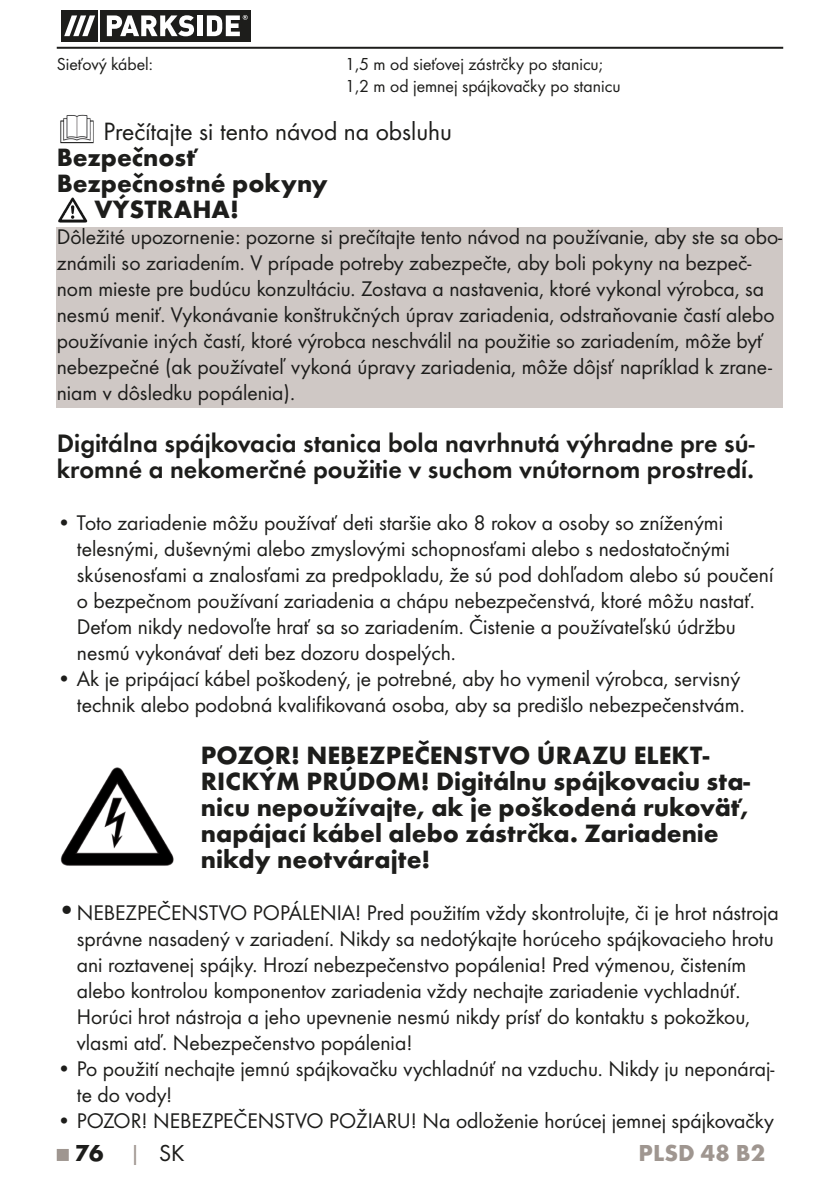
<style>
.page{position:relative;width:840px;height:1191px;background:#fff}
.page>*{position:absolute;margin:0;border:0;box-sizing:border-box;transform-origin:0 0}
.t1{font:700 26px/26px "Futura";color:#1d1d1b}
.t2{font:26px/26px "Futura Dem";color:#1d1d1b}
.t3{font:26px "Futura Boo";color:#1d1d1b}
.t4{font:700 24px "Futura";color:#9f9690}
.t5{font:700 24px "Futura";color:#1d1d1b}
.t6{font:22px/26px "Futura Boo";color:#1d1d1b}
.t7{font:18px/22px "Futura Boo";color:#1d1d1b}
.s1{font-size:30px}
.s2{font-family:"Futura Boo";font-weight:400;color:#9f9690}
.s3{font-family:"Futura Boo";font-weight:400}
</style>
<div class="page">
<hr style="left:57px;top:47px;width:725px;height:2px;background:#1d1d1b">
<svg style="left:61px;top:10px;width:190px;height:32px"></svg>
<div style="left:61px;top:10px;width:37px;height:31px;background:#1d1d1b"></div>
<div style="left:100px;top:10px;width:150px;height:31px;background:#1d1d1b"></div>
<svg style="left:64px;top:15px;width:31px;height:21px"></svg>
<svg style="left:107px;top:15px;width:87px;height:21px"></svg>
<div style="left:197px;top:15px;width:5px;height:21px;background:#fff"></div>
<svg style="left:207px;top:15px;width:40px;height:21px"></svg>
<div style="left:57px;top:1149px;width:12px;height:12px;background:#9f9690"></div>
<div style="left:57px;top:228px;width:725px;height:180px;background:#cfc8c5"></div>
<img style="left:60px;top:114px;width:34px;height:30px">
<img style="left:58px;top:197px;width:30px;height:26px">
<img style="left:60px;top:767px;width:114px;height:99px">
<p class="t7" style="left:57px;top:52px;width:98px">Sieťový kábel:</p>
<p class="t7" style="left:345px;top:52px;width:277px">1,5 m od sieťovej zástrčky po stanicu;<br>1,2 m od jemnej spájkovačky po stanicu</p>
<p class="t3" style="left:104px;top:113px;width:350px">Prečítajte si tento návod na obsluhu</p>
<p class="t1" style="left:57px;top:142px;width:143px">Bezpečnosť</p>
<p class="t1" style="left:57px;top:168px;width:272px">Bezpečnostné pokyny</p>
<p class="t1" style="left:95px;top:194px;width:146px">VÝSTRAHA!</p>
<p class="t6" style="left:57px;top:222px;width:726px">Dôležité upozornenie: pozorne si prečítajte tento návod na používanie, aby ste sa obo&shy;známili so zariadením. V prípade potreby zabezpečte, aby boli pokyny na bezpeč&shy;nom mieste pre budúcu konzultáciu. Zostava a nastavenia, ktoré vykonal výrobca, sa nesmú meniť. Vykonávanie konštrukčných úprav zariadenia, odstraňovanie častí alebo používanie iných častí, ktoré výrobca neschválil na použitie so zariadením, môže byť nebezpečné (ak používateľ vykoná úpravy zariadenia, môže dôjsť napríklad k zrane&shy;niam v dôsledku popálenia).</p>
<p class="t2" style="left:57px;top:428px;width:699px">Digitálna spájkovacia stanica bola navrhnutá výhradne pre sú&shy;kromné a nekomerčné použitie v suchom vnútornom prostredí.</p>
<p class="t6" style="left:77px;top:508px;width:697px;text-indent:-20px">• Toto zariadenie môžu používať deti staršie ako 8 rokov a osoby so zníženými telesnými, duševnými alebo zmyslovými schopnosťami alebo s nedostatočnými skúsenosťami a znalosťami za predpokladu, že sú pod dohľadom alebo sú poučení o bezpečnom používaní zariadenia a chápu nebezpečenstvá, ktoré môžu nastať.<br>Deťom nikdy nedovoľte hrať sa so zariadením. Čistenie a používateľskú údržbu nesmú vykonávať deti bez dozoru dospelých.</p>
<p class="t6" style="left:57px;top:664px;width:689px;text-align:right">• Ak je pripájací kábel poškodený, je potrebné, aby ho vymenil výrobca, servisný technik alebo podobná kvalifikovaná osoba, aby sa predišlo nebezpečenstvám.</p>
<p class="t1" style="left:201px;top:740px;width:550px">POZOR! NEBEZPEČENSTVO ÚRAZU ELEKT-RICKÝM PRÚDOM! Digitálnu spájkovaciu sta&shy;nicu nepoužívajte, ak je poškodená rukoväť, napájací kábel alebo zástrčka. Zariadenie nikdy neotvárajte!</p>
<p class="t6" style="left:77px;top:898px;width:703px;text-indent:-20px"><span class="s1">•</span>NEBEZPEČENSTVO POPÁLENIA! Pred použitím vždy skontrolujte, či je hrot nástroja správne nasadený v zariadení. Nikdy sa nedotýkajte horúceho spájkovacieho hrotu ani roztavenej spájky. Hrozí nebezpečenstvo popálenia! Pred výmenou, čistením alebo kontrolou komponentov zariadenia vždy nechajte zariadenie vychladnúť.<br>Horúci hrot nástroja a jeho upevnenie nesmú nikdy prísť do kontaktu s pokožkou, vlasmi atď. Nebezpečenstvo popálenia!</p>
<p class="t6" style="left:77px;top:1054px;width:698px;text-indent:-20px">• Po použití nechajte jemnú spájkovačku vychladnúť na vzduchu. Nikdy ju neponáraj&shy;te do vody!</p>
<p class="t6" style="left:57px;top:1106px;width:718px">• POZOR! NEBEZPEČENSTVO POŽIARU! Na odloženie horúcej jemnej spájkovačky</p>
<p class="t5" style="left:75px;top:1135px;width:111px">76 <span class="s2">|</span> <span class="s3">SK</span></p>
<p class="t4" style="left:638px;top:1135px;width:128px">PLSD 48 B2</p>
</div>
